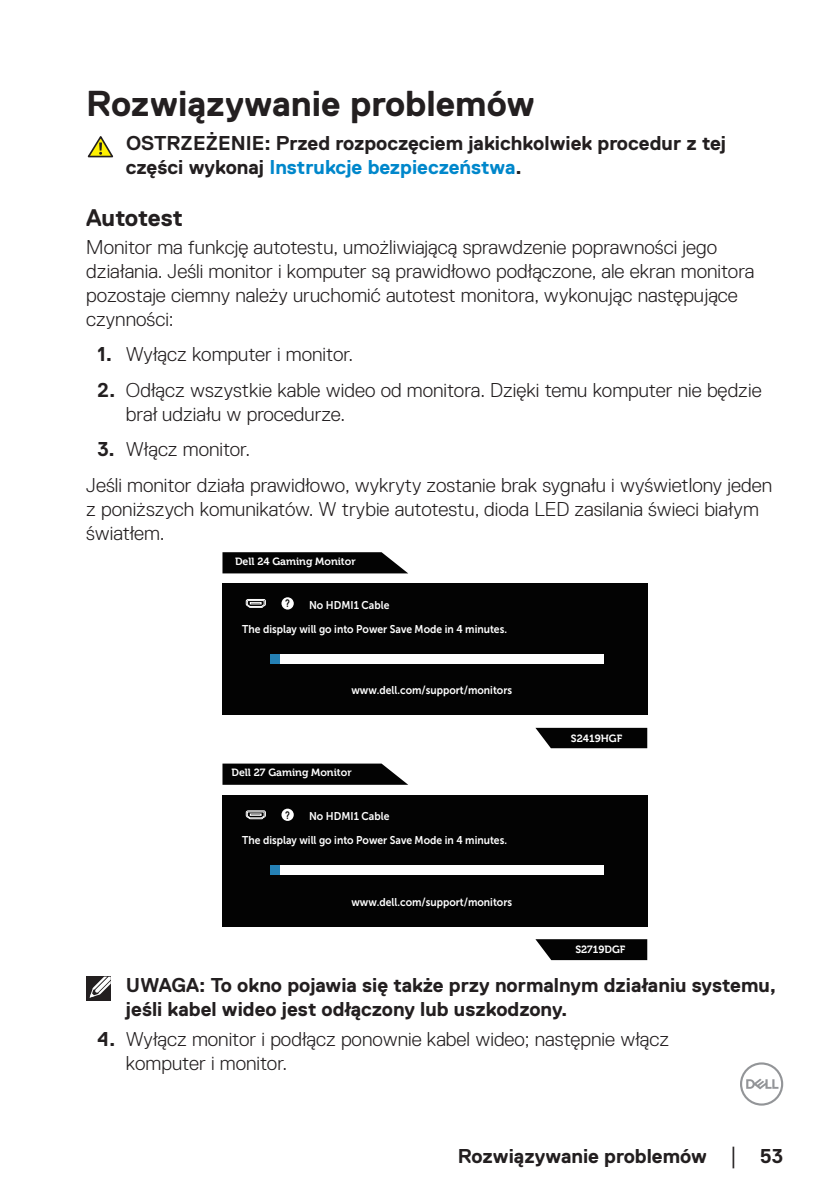
<style>
.page{position:relative;width:840px;height:1191px;background:#fff}
.page>*{position:absolute;margin:0;border:0;box-sizing:border-box;transform-origin:0 0}
.Head1{font:700 36px "Dell Replica";color:#231f20}
.Head2{font:700 24px "Dell Replica";letter-spacing:-.01em;color:#231f20}
.text{font:300 20px/24px "Dell Replica";color:#231f20}
.text-2{font:700 20px/24px "Dell Replica";color:#231f20}
.t1{font:11.2px/24px "Museo Sans For Dell 700";color:#fff;scale:.92 1}
.t2{font:700 10.6px "Museo For Dell";color:#fff}
.t3{font:700 10.6px "Arial";color:#030303;scale:.73 1}
.s1{color:#0087cb}
.s2{font-weight:700}
.s3{font-family:"Times New Roman";font-weight:400;font-size:18px}
</style>
<div class="page">
<svg style="left:740px;top:1062px;width:42px;height:43px"></svg>
<svg style="left:87px;top:136px;width:27px;height:22px"></svg>
<div style="left:222px;top:583px;width:425px;height:132px;background:#030303"></div>
<svg style="left:222px;top:552px;width:186px;height:21px;background:#181818"></svg>
<svg style="left:535px;top:728px;width:112px;height:20px;background:#151515"></svg>
<div style="left:270px;top:654px;width:334px;height:9px;background:#fff"></div>
<div style="left:281px;top:597px;width:12px;height:12px;background:#fff;border-radius:50%"></div>
<svg style="left:245px;top:599px;width:21px;height:9px"></svg>
<div style="left:270px;top:654px;width:10px;height:9px;background:#2581b5"></div>
<div style="left:222px;top:795px;width:425px;height:131px;background:#030303"></div>
<svg style="left:222px;top:763px;width:186px;height:22px;background:#1d1d1d"></svg>
<svg style="left:535px;top:939px;width:112px;height:21px;background:#171717"></svg>
<div style="left:270px;top:865px;width:334px;height:10px;background:#fff"></div>
<div style="left:281px;top:808px;width:12px;height:13px;background:#fff;border-radius:50%"></div>
<svg style="left:245px;top:810px;width:21px;height:9px"></svg>
<div style="left:270px;top:865px;width:10px;height:10px;background:#2581b5"></div>
<div style="left:86px;top:976px;width:25px;height:25px;background:#231f20"></div>
<svg style="left:89px;top:976px;width:22px;height:22px"></svg>
<p class="Head1" style="left:86px;top:83px;width:450px">Rozwiązywanie problemów</p>
<p class="text-2" style="left:126px;top:131px;width:601px">OSTRZEŻENIE: Przed rozpoczęciem jakichkolwiek procedur z tej części wykonaj <span class="s1">Instrukcje bezpieczeństwa</span>.</p>
<p class="Head2" style="left:86px;top:204px;width:98px">Autotest</p>
<p class="text" style="left:86px;top:235px;width:669px">Monitor ma funkcję autotestu, umożliwiającą sprawdzenie poprawności jego działania. Jeśli monitor i komputer są prawidłowo podłączone, ale ekran monitora pozostaje ciemny należy uruchomić autotest monitora, wykonując następujące czynności:</p>
<p class="text" style="left:98px;top:343px;width:257px"><span class="s2">1.</span> Wyłącz komputer i monitor.</p>
<p class="text" style="left:126px;top:378px;width:637px;text-indent:-28px"><span class="s2">2.</span> Odłącz wszystkie kable wideo od monitora. Dzięki temu komputer nie będzie brał udziału w procedurze.</p>
<p class="text" style="left:98px;top:437px;width:154px"><span class="s2">3.</span> Włącz monitor.</p>
<p class="text" style="left:86px;top:473px;width:687px">Jeśli monitor działa prawidłowo, wykryty zostanie brak sygnału i wyświetlony jeden z poniższych komunikatów. W trybie autotestu, dioda LED zasilania świeci białym światłem.</p>
<p class="t2" style="left:235px;top:555px;width:122px">Dell 24 Gaming Monitor</p>
<p class="t3" style="left:285px;top:596px;width:8px">?</p>
<p class="t1" style="left:242px;top:593px;width:289px;text-indent:67px">No HDMI1 Cable<br>The display will go into Power Save Mode in 4 minutes.</p>
<p class="t1" style="left:351px;top:678px;width:176px">www.dell.com/support/monitors</p>
<p class="t2" style="left:231px;top:767px;width:122px">Dell 27 Gaming Monitor</p>
<p class="t3" style="left:285px;top:808px;width:8px">?</p>
<p class="t1" style="left:242px;top:804px;width:289px;text-indent:67px">No HDMI1 Cable<br>The display will go into Power Save Mode in 4 minutes.</p>
<p class="t1" style="left:351px;top:890px;width:176px">www.dell.com/support/monitors</p>
<p class="t2" style="left:570px;top:732px;width:53px">S2419HGF</p>
<p class="t2" style="left:575px;top:943px;width:52px">S2719DGF</p>
<p class="text-2" style="left:126px;top:973px;width:651px">UWAGA: To okno pojawia się także przy normalnym działaniu systemu, jeśli kabel wideo jest odłączony lub uszkodzony.</p>
<p class="text" style="left:126px;top:1027px;width:544px;text-indent:-28px"><span class="s2">4.</span> Wyłącz monitor i podłącz ponownie kabel wideo; następnie włącz komputer i monitor.</p>
<p class="text-2" style="left:457px;top:1143px;width:327px">Rozwiązywanie problemów <span class="s3">│</span> 53</p>
</div>
